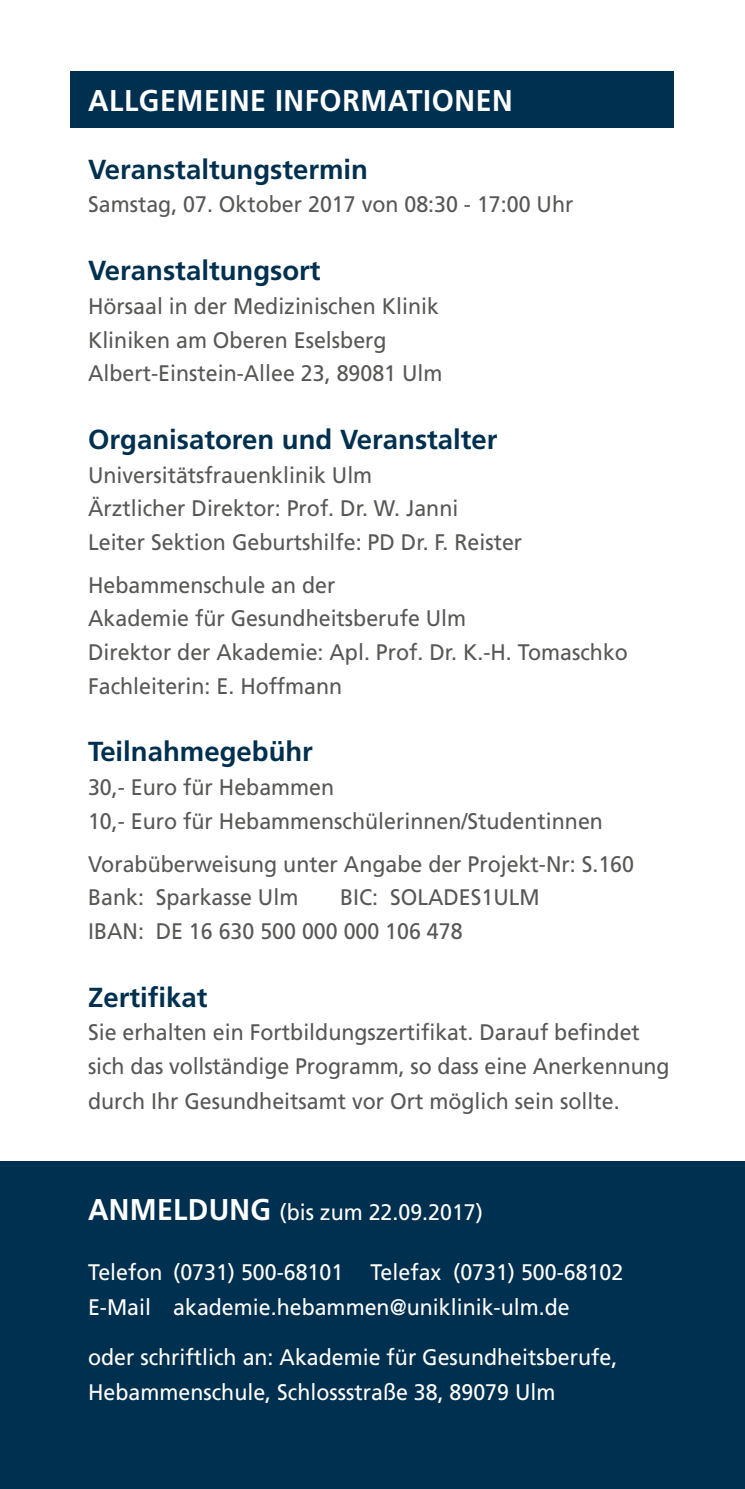
<style>
.page{position:relative;width:745px;height:1489px;background:#fff}
.page>*{position:absolute;margin:0;border:0;box-sizing:border-box;transform-origin:0 0}
.t1{font:700 30px "Frutiger LT";letter-spacing:.02em;color:#fff;scale:.95 1}
.t2{font:700 27.5px "Frutiger LT";color:#00304f}
.t3{font:22.5px/34.5px "Frutiger LT";color:#575756;scale:.95 1}
.t4{font:22.5px/35px "Frutiger LT";color:#fff;scale:.95 1}
.s1{font-weight:700;font-size:30px}
</style>
<div class="page">
<div style="left:0;top:1160px;width:744px;height:328px;background:#00304f"></div>
<div style="left:71px;top:71px;width:602px;height:57px;background:#00304f"></div>
<p class="t1" style="left:88px;top:83px;width:448px">ALLGEMEINE INFORMATIONEN</p>
<p class="t2" style="left:88px;top:153px;width:281px">Veranstaltungstermin</p>
<p class="t3" style="left:88px;top:187px;width:512px">Samstag, 07. Oktober 2017 von 08:30 - 17:00 Uhr</p>
<p class="t2" style="left:88px;top:254px;width:234px">Veranstaltungsort</p>
<p class="t3" style="left:88px;top:289px;width:370px">Hörsaal in der Medizinischen Klinik</p>
<p class="t3" style="left:88px;top:322px;width:315px">Kliniken am Oberen Eselsberg</p>
<p class="t3" style="left:88px;top:356px;width:374px">Albert-Einstein-Allee 23, 89081 Ulm</p>
<p class="t2" style="left:88px;top:423px;width:411px">Organisatoren und Veranstalter</p>
<p class="t3" style="left:88px;top:457px;width:300px">Universitätsfrauenklinik Ulm</p>
<p class="t3" style="left:88px;top:491px;width:391px">Ärztlicher Direktor: Prof. Dr. W. Janni</p>
<p class="t3" style="left:88px;top:525px;width:458px">Leiter Sektion Geburtshilfe: PD Dr. F. Reister</p>
<p class="t3" style="left:88px;top:568px;width:399px;line-height:33.8px">Hebammenschule an der<br>Akademie für Gesundheitsberufe Ulm</p>
<p class="t3" style="left:88px;top:635px;width:569px">Direktor der Akademie: Apl. Prof. Dr. K.-H. Tomaschko</p>
<p class="t3" style="left:88px;top:669px;width:269px">Fachleiterin: E. Hoffmann</p>
<p class="t2" style="left:88px;top:735px;width:226px">Teilnahmegebühr</p>
<p class="t3" style="left:88px;top:770px;width:260px">30,- Euro für Hebammen</p>
<p class="t3" style="left:88px;top:804px;width:543px">10,- Euro für Hebammenschülerinnen/Studentinnen</p>
<p class="t3" style="left:88px;top:846px;width:576px">Vorabüberweisung unter Angabe der Projekt-Nr: S.160</p>
<p class="t3" style="left:88px;top:880px;width:223px">Bank: Sparkasse Ulm</p>
<p class="t3" style="left:340px;top:880px;width:212px">BIC: SOLADES1ULM</p>
<p class="t3" style="left:88px;top:914px;width:395px">IBAN: DE 16 630 500 000 000 106 478</p>
<p class="t2" style="left:88px;top:980px;width:121px">Zertifikat</p>
<p class="t3" style="left:88px;top:1015px;width:613px">Sie erhalten ein Fortbildungszertifikat. Darauf befindet sich das vollständige Programm, so dass eine Anerkennung durch Ihr Gesundheitsamt vor Ort möglich sein sollte.</p>
<p class="t4" style="left:88px;top:1194px;width:417px"><span class="s1">ANMELDUNG</span> (bis zum 22.09.2017)</p>
<p class="t4" style="left:88px;top:1254px;width:564px">Telefon (0731) 500-68101 Telefax (0731) 500-68102</p>
<p class="t4" style="left:88px;top:1289px;width:508px">E-Mail akademie.hebammen@uniklinik-ulm.de</p>
<p class="t4" style="left:88px;top:1339px;width:558px">oder schriftlich an: Akademie für Gesundheitsberufe,<br>Hebammenschule, Schlossstraße 38, 89079 Ulm</p>
</div>
